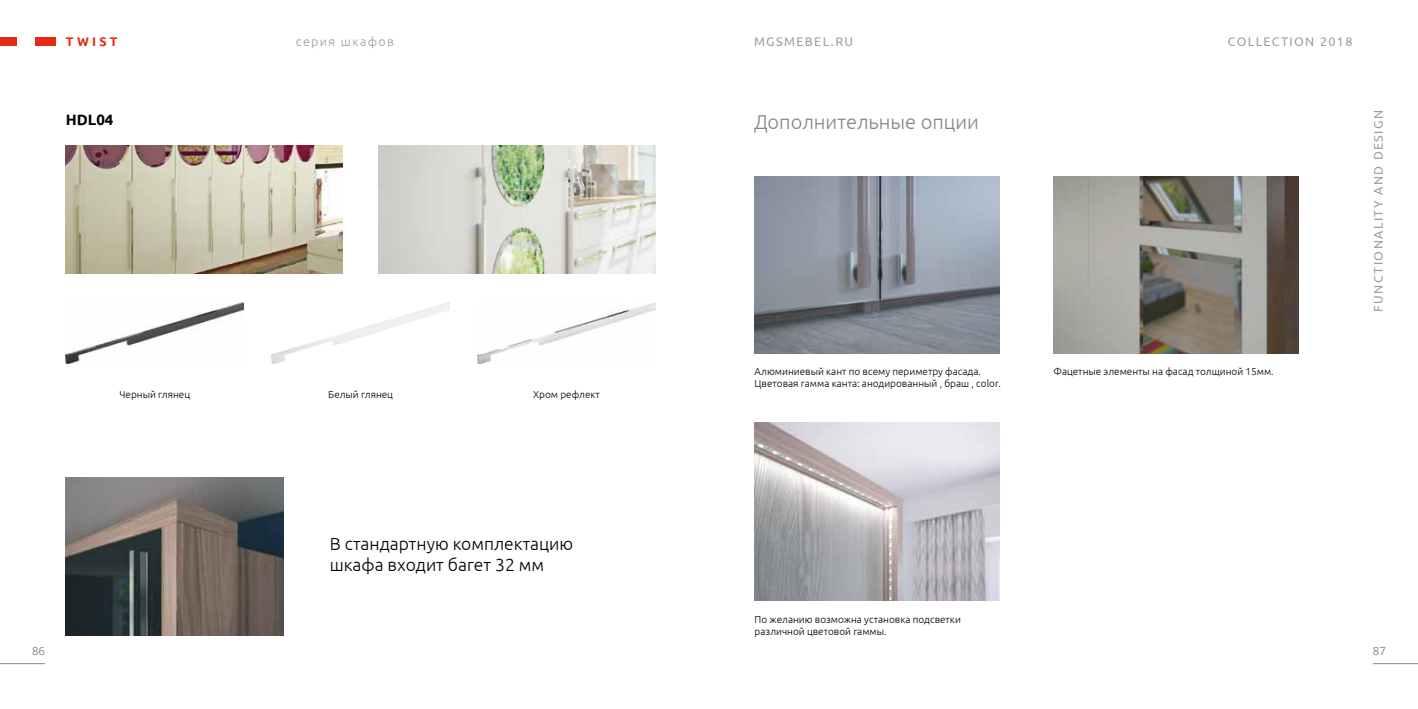
<style>
.page{position:relative;width:1418px;height:709px;background:#fff}
.page>*{position:absolute;margin:0;border:0;box-sizing:border-box;transform-origin:0 0}
.t1{font:300 20px "Ubuntu";color:#878787}
.t2{font:300 17.5px/21px "Ubuntu";color:#000}
.t3{font:700 15px "Ubuntu";color:#000}
.t4{font:12.5px "Ubuntu";letter-spacing:.11em;color:#9d9d9c}
.t5{font:300 12.5px "Ubuntu";letter-spacing:.11em;color:#9d9d9c}
.t6{font:700 12.5px "Ubuntu";letter-spacing:.26em;color:#e52a13}
.t7{font:11.25px "Open Sans";color:#878787}
.t8{font:300 10px/12px "Ubuntu";color:#000}
</style>
<div class="page">
<img style="left:754px;top:176px;width:245px;height:178px">
<hr style="left:0;top:663px;width:45px;height:1px;background:#878787">
<hr style="left:1372px;top:663px;width:45px;height:1px;background:#878787">
<div style="left:35px;top:37px;width:21px;height:9px;background:#e52a13"></div>
<div style="left:0;top:37px;width:16px;height:9px;background:#e52a13"></div>
<img style="left:66px;top:303px;width:178px;height:60px">
<img style="left:272px;top:303px;width:177px;height:60px">
<img style="left:477px;top:303px;width:178px;height:60px">
<img style="left:66px;top:146px;width:277px;height:127px">
<img style="left:378px;top:145px;width:277px;height:128px">
<img style="left:66px;top:478px;width:217px;height:157px">
<img style="left:754px;top:422px;width:245px;height:178px">
<img style="left:1053px;top:176px;width:245px;height:178px">
<p class="t5" style="left:296px;top:34px;width:100px">серия шкафов</p>
<p class="t4" style="left:754px;top:34px;width:101px">MGSMEBEL.RU</p>
<p class="t6" style="left:66px;top:34px;width:53px">TWIST</p>
<p class="t4" style="left:1227px;top:34px;width:126px">COLLECTION 2018</p>
<h3 class="t3" style="left:66px;top:111px;width:49px">HDL04</h3>
<h1 class="t1" style="left:754px;top:110px;width:226px">Дополнительные опции</h1>
<p class="t8" style="left:119px;top:388px;width:72px">Черный глянец</p>
<p class="t8" style="left:328px;top:388px;width:66px">Белый глянец</p>
<p class="t8" style="left:533px;top:388px;width:68px">Хром рефлект</p>
<p class="t8" style="left:754px;top:365px;width:248px">Алюминиевый кант по всему периметру фасада.<br>Цветовая гамма канта: анодированный , браш , color.</p>
<p class="t8" style="left:1053px;top:365px;width:222px">Фацетные элементы на фасад толщиной 15мм.</p>
<p class="t4" style="left:1370px;top:311px;width:203px;rotate:-90deg">FUNCTIONALITY AND DESIGN</p>
<h2 class="t2" style="left:330px;top:533px;width:245px">В стандартную комплектацию шкафа входит багет 32 мм</h2>
<p class="t8" style="left:754px;top:613px;width:208px">По желанию возможна установка подсветки различной цветовой гаммы.</p>
<p class="t7" style="left:32px;top:643px;width:14px">86</p>
<p class="t7" style="left:1372px;top:643px;width:14px">87</p>
</div>
